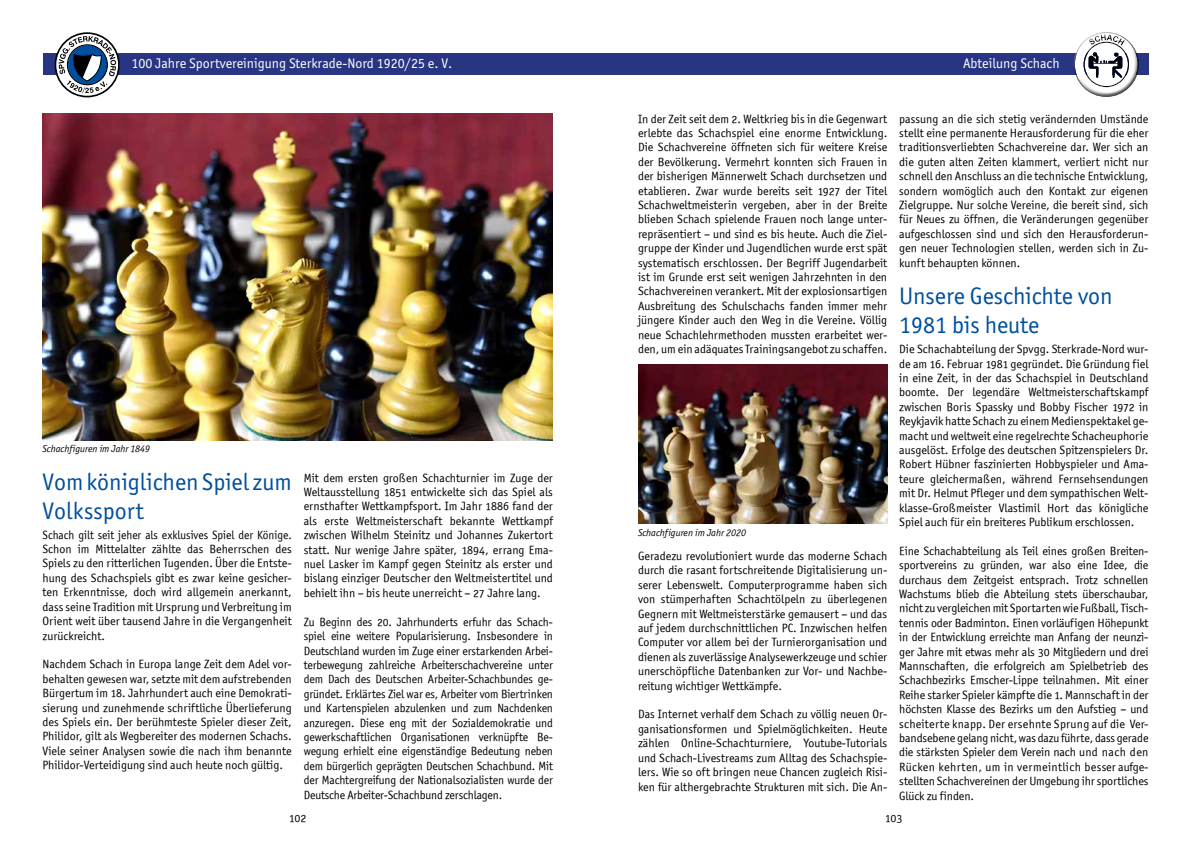
<style>
.page{position:relative;width:1191px;height:842px;background:#fff}
.page>*{position:absolute;margin:0;border:0;box-sizing:border-box;transform-origin:0 0}
.t1{font:24px/28.8px "Officina Sans ITC Pro";color:#004f9f}
.t2{font:14px "Officina Sans ITC Pro";color:#fff}
.t3{font:12px/14.4px "Officina Sans OSITCTT Book";color:#000;text-align:justify}
.t4{font:12px/14.4px "Officina Sans OSITCTT Book";color:#000;text-align:justify;scale:.95 1}
.t5{font:italic 10px "Officina Sans ITCTT Book";color:#000}
</style>
<div class="page">
<div style="left:43px;top:53px;width:1105px;height:22px;background:#283583"></div>
<svg style="left:55px;top:32px;width:65px;height:65px"></svg>
<div style="left:1070px;top:28px;width:68px;height:55px;background:#fff;opacity:.75"></div>
<div style="left:1073px;top:42px;width:70px;height:58px;background:#000;opacity:.75"></div>
<img style="left:43px;top:113px;width:510px;height:327px">
<img style="left:638px;top:364px;width:249px;height:160px">
<p class="t2" style="left:131px;top:56px;width:322px">100 Jahre Sportvereinigung Sterkrade-Nord 1920/25 e. V.</p>
<p class="t2" style="left:963px;top:55px;width:98px">Abteilung Schach</p>
<p class="t5" style="left:43px;top:443px;width:109px">Schachfiguren im Jahr 1849</p>
<h1 class="t1" style="left:43px;top:467px;width:251px">Vom königlichen Spiel zum<br>Volkssport</h1>
<p class="t4" style="left:43px;top:527px;width:264px">Schach gilt seit jeher als exklusives Spiel der Könige.<br>Schon im Mittelalter zählte das Beherrschen des Spiels zu den ritterlichen Tugenden. Über die Entste&shy;hung des Schachspiels gibt es zwar keine gesicher&shy;ten Erkenntnisse, doch wird allgemein anerkannt, dass seine Tradition mit Ursprung und Verbreitung im Orient weit über tausend Jahre in die Vergangenheit zurückreicht.</p>
<p class="t3" style="left:43px;top:657px;width:251px">Nachdem Schach in Europa lange Zeit dem Adel vor&shy;behalten gewesen war, setzte mit dem aufstrebenden Bürgertum im 18. Jahrhundert auch eine Demokrati&shy;sierung und zunehmende schriftliche Überlieferung des Spiels ein. Der berühmteste Spieler dieser Zeit, Philidor, gilt als Wegbereiter des modernen Schachs.<br>Viele seiner Analysen sowie die nach ihm benannte Philidor-Verteidigung sind auch heute noch gültig.</p>
<p class="t3" style="left:304px;top:470px;width:251px">Mit dem ersten großen Schachturnier im Zuge der Weltausstellung 1851 entwickelte sich das Spiel als ernsthafter Wettkampfsport. Im Jahr 1886 fand der als erste Weltmeisterschaft bekannte Wettkampf zwischen Wilhelm Steinitz und Johannes Zukertort statt. Nur wenige Jahre später, 1894, errang Ema&shy;nuel Lasker im Kampf gegen Steinitz als erster und bislang einziger Deutscher den Weltmeistertitel und behielt ihn – bis heute unerreicht – 27 Jahre lang.</p>
<p class="t3" style="left:304px;top:614px;width:251px">Zu Beginn des 20. Jahrhunderts erfuhr das Schach&shy;spiel eine weitere Popularisierung. Insbesondere in Deutschland wurden im Zuge einer erstarkenden Arbei&shy;terbewegung zahlreiche Arbeiterschachvereine unter dem Dach des Deutschen Arbeiter-Schachbundes ge&shy;gründet. Erklärtes Ziel war es, Arbeiter vom Biertrinken und Kartenspielen abzulenken und zum Nachdenken anzuregen. Diese eng mit der Sozialdemokratie und gewerkschaftlichen Organisationen verknüpfte Be&shy;wegung erhielt eine eigenständige Bedeutung neben dem bürgerlich geprägten Deutschen Schachbund. Mit der Machtergreifung der Nationalsozialisten wurde der Deutsche Arbeiter-Schachbund zerschlagen.</p>
<p class="t3" style="left:638px;top:111px;width:251px">In der Zeit seit dem 2. Weltkrieg bis in die Gegenwart erlebte das Schachspiel eine enorme Entwicklung.<br>Die Schachvereine öffneten sich für weitere Kreise der Bevölkerung. Vermehrt konnten sich Frauen in der bisherigen Männerwelt Schach durchsetzen und etablieren. Zwar wurde bereits seit 1927 der Titel Schachweltmeisterin vergeben, aber in der Breite blieben Schach spielende Frauen noch lange unter&shy;repräsentiert – und sind es bis heute. Auch die Ziel&shy;gruppe der Kinder und Jugendlichen wurde erst spät systematisch erschlossen. Der Begriff Jugendarbeit ist im Grunde erst seit wenigen Jahrzehnten in den Schachvereinen verankert. Mit der explosionsartigen Ausbreitung des Schulschachs fanden immer mehr jüngere Kinder auch den Weg in die Vereine. Völlig neue Schachlehrmethoden mussten erarbeitet wer&shy;den, um ein adäquates Trainingsangebot zu schaffen.</p>
<p class="t5" style="left:638px;top:526px;width:110px">Schachfiguren im Jahr 2020</p>
<p class="t3" style="left:638px;top:549px;width:251px">Geradezu revolutioniert wurde das moderne Schach durch die rasant fortschreitende Digitalisierung un&shy;serer Lebenswelt. Computerprogramme haben sich von stümperhaften Schachtölpeln zu überlegenen Gegnern mit Weltmeisterstärke gemausert – und das auf jedem durchschnittlichen PC. Inzwischen helfen Computer vor allem bei der Turnierorganisation und dienen als zuverlässige Analysewerkzeuge und schier unerschöpfliche Datenbanken zur Vor- und Nachbe&shy;reitung wichtiger Wettkämpfe.</p>
<p class="t3" style="left:638px;top:707px;width:251px">Das Internet verhalf dem Schach zu völlig neuen Or&shy;ganisationsformen und Spielmöglichkeiten. Heute zählen Online-Schachturniere, Youtube-Tutorials und Schach-Livestreams zum Alltag des Schachspie&shy;lers. Wie so oft bringen neue Chancen zugleich Risi&shy;ken für althergebrachte Strukturen mit sich. Die An-</p>
<p class="t3" style="left:899px;top:111px;width:251px">passung an die sich stetig verändernden Umstände stellt eine permanente Herausforderung für die eher traditionsverliebten Schachvereine dar. Wer sich an die guten alten Zeiten klammert, verliert nicht nur schnell den Anschluss an die technische Entwicklung, sondern womöglich auch den Kontakt zur eigenen Zielgruppe. Nur solche Vereine, die bereit sind, sich für Neues zu öffnen, die Veränderungen gegenüber aufgeschlossen sind und sich den Herausforderun&shy;gen neuer Technologien stellen, werden sich in Zu&shy;kunft behaupten können.</p>
<h1 class="t1" style="left:899px;top:282px;width:215px">Unsere Geschichte von<br>1981 bis heute</h1>
<p class="t3" style="left:899px;top:342px;width:251px">Die Schachabteilung der Spvgg. Sterkrade-Nord wur&shy;de am 16. Februar 1981 gegründet. Die Gründung fiel in eine Zeit, in der das Schachspiel in Deutschland boomte. Der legendäre Weltmeisterschaftskampf zwischen Boris Spassky und Bobby Fischer 1972 in Reykjavik hatte Schach zu einem Medienspektakel ge&shy;macht und weltweit eine regelrechte Schacheuphorie ausgelöst. Erfolge des deutschen Spitzenspielers Dr.<br>Robert Hübner faszinierten Hobbyspieler und Ama&shy;teure gleichermaßen, während Fernsehsendungen mit Dr. Helmut Pfleger und dem sympathischen Welt&shy;klasse-Großmeister Vlastimil Hort das königliche Spiel auch für ein breiteres Publikum erschlossen.</p>
<p class="t3" style="left:899px;top:543px;width:251px">Eine Schachabteilung als Teil eines großen Breiten&shy;sportvereins zu gründen, war also eine Idee, die durchaus dem Zeitgeist entsprach. Trotz schnellen Wachstums blieb die Abteilung stets überschaubar, nicht zu vergleichen mit Sportarten wie Fußball, Tisch&shy;tennis oder Badminton. Einen vorläufigen Höhepunkt in der Entwicklung erreichte man Anfang der neunzi&shy;ger Jahre mit etwas mehr als 30 Mitgliedern und drei Mannschaften, die erfolgreich am Spielbetrieb des Schachbezirks Emscher-Lippe teilnahmen. Mit einer Reihe starker Spieler kämpfte die 1. Mannschaft in der höchsten Klasse des Bezirks um den Aufstieg – und scheiterte knapp. Der ersehnte Sprung auf die Ver&shy;bandsebene gelang nicht, was dazu führte, dass gerade die stärksten Spieler dem Verein nach und nach den Rücken kehrten, um in vermeintlich besser aufge&shy;stellten Schachvereinen der Umgebung ihr sportliches Glück zu finden.</p>
<p class="t3" style="left:289px;top:810px;width:19px">102</p>
<p class="t3" style="left:885px;top:811px;width:19px">103</p>
</div>
